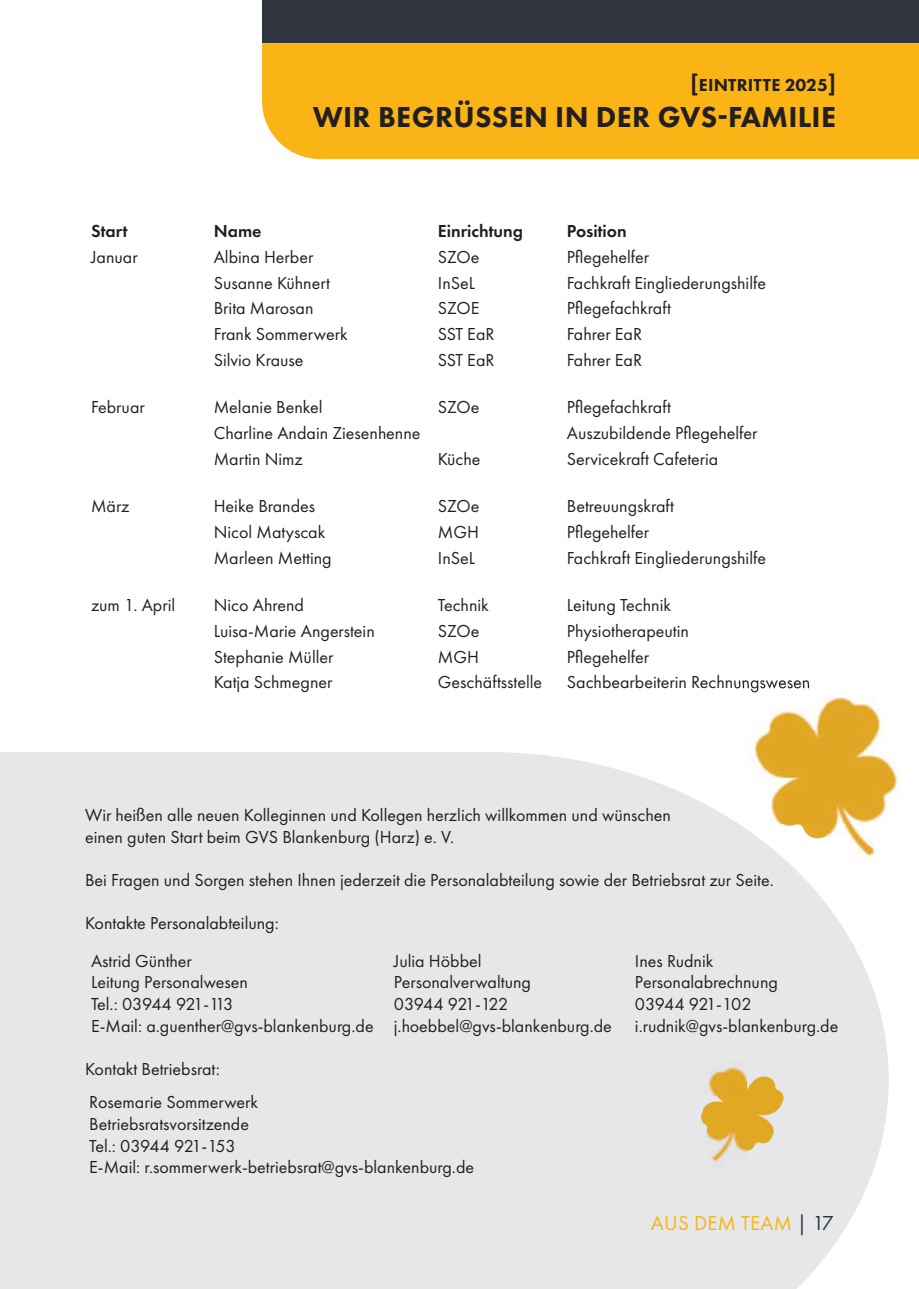
<style>
.page{position:relative;width:919px;height:1289px;background:#fff}
.page>*{position:absolute;margin:0;border:0;box-sizing:border-box;transform-origin:0 0}
.t1{font:800 30px "Futura PT";letter-spacing:.01em;color:#231f20}
.t2{font:21px "Futura PT";letter-spacing:.01em;color:#fbb416}
.t3{font:18px/21.6px "Futura PT";color:#231f20}
.t4{font:600 18px "Futura PT";color:#231f20}
.t5{font:800 18px "Futura PT";letter-spacing:.01em;color:#231f20}
.s1{font-size:24px}
.s2{color:#30343e}
</style>
<div class="page">
<div style="left:0;top:752px;width:888px;height:536px;background:#e6e7e9"></div>
<div style="left:262px;top:0;width:656px;height:43px;background:#30343e"></div>
<div style="left:262px;top:43px;width:656px;height:116px;background:#fbb416"></div>
<img style="left:734px;top:685px;width:165px;height:139px">
<img style="left:796px;top:824px;width:92px;height:46px">
<img style="left:734px;top:821px;width:62px;height:49px">
<img style="left:734px;top:685px;width:75px;height:7px">
<img style="left:615px;top:1060px;width:218px;height:109px">
<p class="t5" style="left:690px;top:75px;width:147px"><span class="s1">[</span>EINTRITTE 2025<span class="s1">]</span></p>
<h1 class="t1" style="left:313px;top:100px;width:525px">WIR BEGRÜSSEN IN DER GVS-FAMILIE</h1>
<p class="t4" style="left:91px;top:221px;width:38px">Start</p>
<p class="t4" style="left:214px;top:221px;width:49px">Name</p>
<p class="t4" style="left:438px;top:221px;width:87px">Einrichtung</p>
<p class="t4" style="left:567px;top:221px;width:61px">Position</p>
<p class="t3" style="left:91px;top:247px;width:48px">Januar</p>
<p class="t3" style="left:214px;top:247px;width:101px">Albina Herber</p>
<p class="t3" style="left:438px;top:247px;width:43px">SZOe</p>
<p class="t3" style="left:567px;top:247px;width:84px">Pflegehelfer</p>
<p class="t3" style="left:214px;top:272px;width:118px">Susanne Kühnert</p>
<p class="t3" style="left:438px;top:272px;width:39px">InSeL</p>
<p class="t3" style="left:567px;top:272px;width:201px">Fachkraft Eingliederungshilfe</p>
<p class="t3" style="left:214px;top:298px;width:101px">Brita Marosan</p>
<p class="t3" style="left:438px;top:298px;width:43px">SZOE</p>
<p class="t3" style="left:567px;top:298px;width:105px">Pflegefachkraft</p>
<p class="t3" style="left:214px;top:324px;width:135px">Frank Sommerwerk</p>
<p class="t3" style="left:438px;top:324px;width:58px">SST EaR</p>
<p class="t3" style="left:567px;top:324px;width:77px">Fahrer EaR</p>
<p class="t3" style="left:214px;top:350px;width:91px">Silvio Krause</p>
<p class="t3" style="left:438px;top:350px;width:58px">SST EaR</p>
<p class="t3" style="left:567px;top:350px;width:77px">Fahrer EaR</p>
<p class="t3" style="left:91px;top:397px;width:55px">Februar</p>
<p class="t3" style="left:214px;top:397px;width:110px">Melanie Benkel</p>
<p class="t3" style="left:438px;top:397px;width:43px">SZOe</p>
<p class="t3" style="left:567px;top:397px;width:105px">Pflegefachkraft</p>
<p class="t3" style="left:214px;top:423px;width:208px">Charline Andain Ziesenhenne</p>
<p class="t3" style="left:567px;top:423px;width:192px">Auszubildende Pflegehelfer</p>
<p class="t3" style="left:214px;top:449px;width:91px">Martin Nimz</p>
<p class="t3" style="left:438px;top:449px;width:44px">Küche</p>
<p class="t3" style="left:567px;top:449px;width:153px">Servicekraft Cafeteria</p>
<p class="t3" style="left:91px;top:496px;width:40px">März</p>
<p class="t3" style="left:214px;top:496px;width:103px">Heike Brandes</p>
<p class="t3" style="left:438px;top:496px;width:43px">SZOe</p>
<p class="t3" style="left:567px;top:496px;width:109px">Betreuungskraft</p>
<p class="t3" style="left:214px;top:522px;width:113px">Nicol Matyscak</p>
<p class="t3" style="left:438px;top:522px;width:43px">MGH</p>
<p class="t3" style="left:567px;top:522px;width:84px">Pflegehelfer</p>
<p class="t3" style="left:214px;top:547px;width:119px">Marleen Metting</p>
<p class="t3" style="left:438px;top:547px;width:39px">InSeL</p>
<p class="t3" style="left:567px;top:547px;width:201px">Fachkraft Eingliederungshilfe</p>
<p class="t3" style="left:91px;top:595px;width:86px">zum 1. April</p>
<p class="t3" style="left:214px;top:595px;width:92px">Nico Ahrend</p>
<p class="t3" style="left:438px;top:595px;width:52px">Technik</p>
<p class="t3" style="left:567px;top:595px;width:106px">Leitung Technik</p>
<p class="t3" style="left:214px;top:620px;width:163px">Luisa-Marie Angerstein</p>
<p class="t3" style="left:438px;top:620px;width:43px">SZOe</p>
<p class="t3" style="left:567px;top:620px;width:124px">Physiotherapeutin</p>
<p class="t3" style="left:214px;top:646px;width:121px">Stephanie Müller</p>
<p class="t3" style="left:438px;top:646px;width:43px">MGH</p>
<p class="t3" style="left:567px;top:646px;width:84px">Pflegehelfer</p>
<p class="t3" style="left:214px;top:672px;width:120px">Katja Schmegner</p>
<p class="t3" style="left:438px;top:672px;width:106px">Geschäftsstelle</p>
<p class="t3" style="left:567px;top:672px;width:245px">Sachbearbeiterin Rechnungswesen</p>
<p class="t3" style="left:85px;top:804px;width:587px">Wir heißen alle neuen Kolleginnen und Kollegen herzlich willkommen und wünschen einen guten Start beim GVS Blankenburg (Harz) e. V.</p>
<p class="t3" style="left:85px;top:869px;width:690px">Bei Fragen und Sorgen stehen Ihnen jederzeit die Personalabteilung sowie der Betriebsrat zur Seite.</p>
<p class="t3" style="left:91px;top:904px;width:189px;line-height:37.8px;text-indent:-6px">Kontakte Personalabteilung:<br>Astrid Günther</p>
<p class="t3" style="left:91px;top:972px;width:284px">Leitung Personalwesen<br>Tel.: 03944 921-113<br>E-Mail: a.guenther@gvs-blankenburg.de</p>
<p class="t3" style="left:394px;top:950px;width:219px">Julia Höbbel<br>Personalverwaltung<br>03944 921-122 j.hoebbel@gvs-blankenburg.de</p>
<p class="t3" style="left:635px;top:950px;width:205px">Ines Rudnik<br>Personalabrechnung<br>03944 921-102 i.rudnik@gvs-blankenburg.de</p>
<p class="t3" style="left:85px;top:1052px;width:175px;line-height:33.6px">Kontakt Betriebsrat:<br>Rosemarie Sommerwerk</p>
<p class="t3" style="left:89px;top:1113px;width:386px">Betriebsratsvorsitzende<br>Tel.: 03944 921-153<br>E-Mail: r.sommerwerk-betriebsrat@gvs-blankenburg.de</p>
<p class="t2" style="left:651px;top:1211px;width:184px">AUS DEM TEAM <span class="s2">| 17</span></p>
</div>
